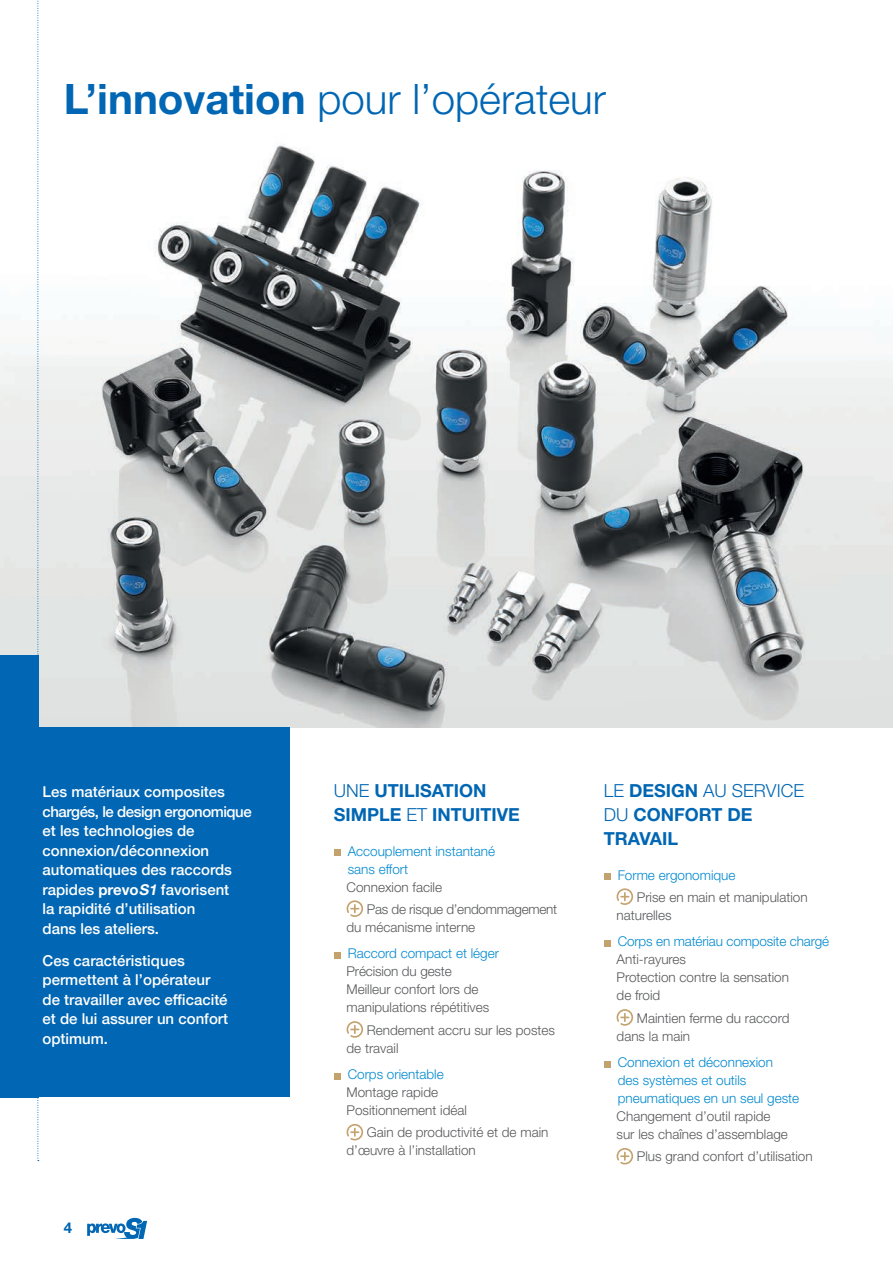
<style>
.page{position:relative;width:893px;height:1263px;background:#fff}
.page>*{position:absolute;margin:0;border:0;box-sizing:border-box;transform-origin:0 0}
.t1{font:300 42px "Helvetica Neue";color:#0166b3}
.t2{font:700 18px/24px "Helvetica Neue";color:#0166b3}
.t3{font:500 15px/19.5px "Helvetica Neue";color:#fff}
.t4{font:700 15px "Helvetica Neue";color:#0166b3}
.t5{font:300 13.5px/18px "Helvetica Neue";color:#57585a}
.t6{font:300 13.5px/18px "Helvetica Neue";color:#0089cf}
.t7{font:300 13.5px/22.2px "Helvetica Neue";letter-spacing:-.02em;color:#57585a}
.s1{font-weight:700}
.s2{font-weight:700;font-style:italic}
.s3{font-weight:300}
</style>
<div class="page">
<svg style="left:87px;top:1218px;width:60px;height:21px"></svg>
<img style="left:0;top:80px;width:893px;height:647px">
<div style="left:604px;top:873px;width:6px;height:7px;background:#c4a26e"></div>
<svg style="left:616px;top:888px;width:18px;height:17px"></svg>
<svg style="left:604px;top:940px;width:6px;height:6px"></svg>
<svg style="left:616px;top:1009px;width:18px;height:17px"></svg>
<svg style="left:604px;top:1061px;width:6px;height:6px"></svg>
<svg style="left:616px;top:1148px;width:18px;height:17px"></svg>
<div style="left:334px;top:849px;width:6px;height:7px;background:#c4a26e"></div>
<svg style="left:346px;top:900px;width:18px;height:17px"></svg>
<svg style="left:334px;top:952px;width:6px;height:6px"></svg>
<svg style="left:346px;top:1021px;width:18px;height:17px"></svg>
<svg style="left:334px;top:1073px;width:6px;height:6px"></svg>
<svg style="left:346px;top:1124px;width:18px;height:17px"></svg>
<div style="left:0;top:727px;width:289px;height:370px;background:#0166b3"></div>
<div style="left:0;top:655px;width:38px;height:442px;background:#0166b3"></div>
<svg style="left:38px;top:0;width:1px;height:1161px"></svg>
<h1 class="t1" style="left:64px;top:73px;width:544px"><span class="s1">L’innovation</span> pour l’opérateur</h1>
<p class="t3" style="left:43px;top:781px;width:211px">Les matériaux composites chargés, le design ergonomique et les technologies de connexion/déconnexion automatiques des raccords rapides <span class="s1">prevo</span><span class="s2">S1</span> favorisent<br>la rapidité d’utilisation<br>dans les ateliers.</p>
<p class="t3" style="left:43px;top:949px;width:187px">Ces caractéristiques permettent à l’opérateur de travailler avec efficacité et de lui assurer un confort optimum.</p>
<p class="t4" style="left:64px;top:1218px;width:10px">4</p>
<h2 class="t2" style="left:334px;top:778px;width:187px"><span class="s3">UNE</span> UTILISATION<br>SIMPLE <span class="s3">ET</span> INTUITIVE</h2>
<p class="t6" style="left:348px;top:841px;width:149px">Accouplement instantané sans effort</p>
<p class="t7" style="left:367px;top:875px;width:192px;text-indent:-20px">Connexion facile<br>Pas de risque d’endommagement</p>
<p class="t5" style="left:347px;top:918px;width:130px">du mécanisme interne</p>
<p class="t6" style="left:348px;top:944px;width:153px">Raccord compact et léger</p>
<p class="t5" style="left:347px;top:962px;width:144px">Précision du geste<br>Meilleur confort lors de manipulations répétitives</p>
<p class="t5" style="left:347px;top:1020px;width:210px;text-indent:20px">Rendement accru sur les postes de travail</p>
<p class="t6" style="left:348px;top:1065px;width:98px">Corps orientable</p>
<p class="t5" style="left:347px;top:1083px;width:122px">Montage rapide<br>Positionnement idéal</p>
<p class="t5" style="left:347px;top:1123px;width:203px;text-indent:20px">Gain de productivité et de main d’œuvre à l’installation</p>
<h2 class="t2" style="left:604px;top:778px;width:202px"><span class="s3">LE</span> DESIGN <span class="s3">AU SERVICE<br>DU</span> CONFORT DE<br>TRAVAIL</h2>
<p class="t6" style="left:618px;top:865px;width:119px">Forme ergonomique</p>
<p class="t5" style="left:617px;top:888px;width:193px;text-indent:20px">Prise en main et manipulation naturelles</p>
<p class="t6" style="left:618px;top:932px;width:213px">Corps en matériau composite chargé</p>
<p class="t5" style="left:617px;top:950px;width:174px">Anti-rayures<br>Protection contre la sensation de froid</p>
<p class="t5" style="left:617px;top:1008px;width:174px;text-indent:20px">Maintien ferme du raccord dans la main</p>
<p class="t6" style="left:618px;top:1053px;width:183px">Connexion et déconnexion<br>des systèmes et outils pneumatiques en un seul geste</p>
<p class="t5" style="left:617px;top:1107px;width:173px">Changement d’outil rapide sur les chaînes d’assemblage</p>
<p class="t5" style="left:637px;top:1147px;width:177px">Plus grand confort d’utilisation</p>
</div>
